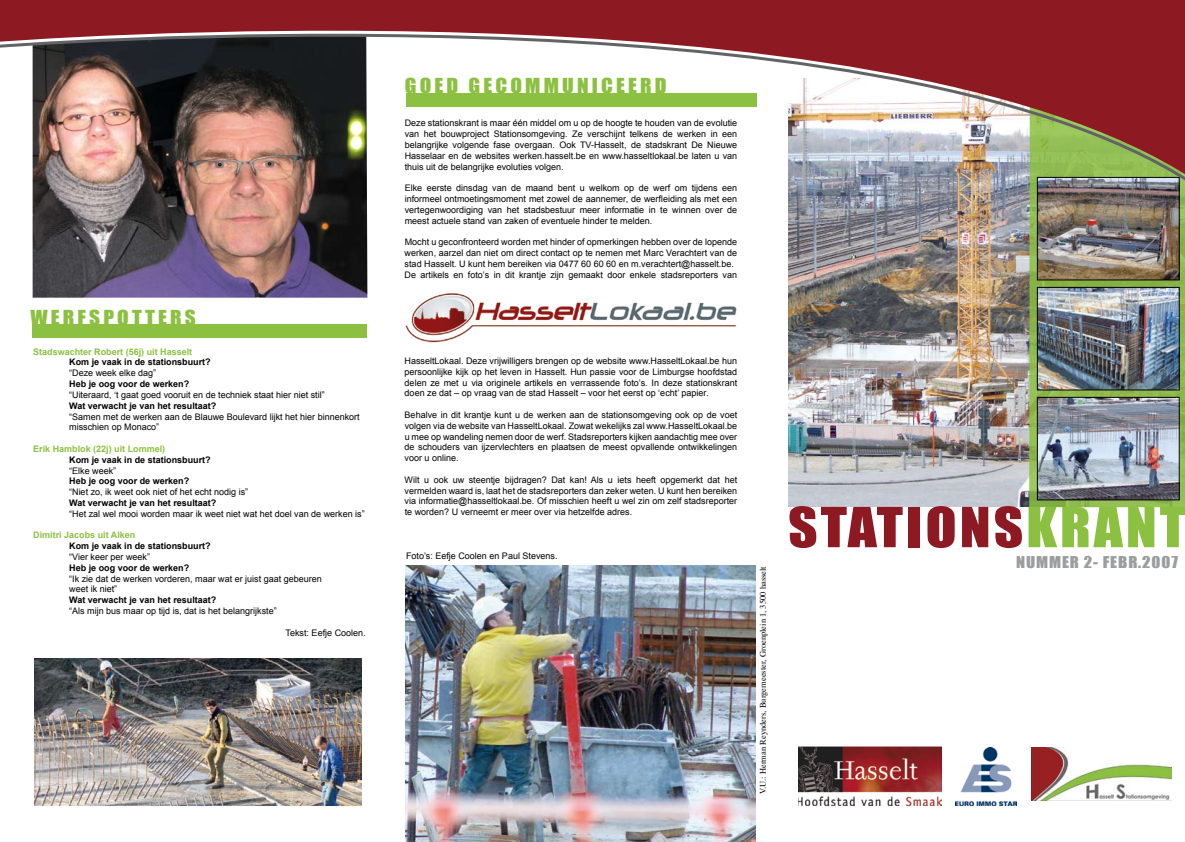
<style>
.page{position:relative;width:1185px;height:842px;background:#fff}
.page>*{position:absolute;margin:0;border:0;box-sizing:border-box;transform-origin:0 0}
.t1{font:51px "Impact";letter-spacing:.055em;color:#8d1922;scale:1.12 1}
.t2{font:19px "Impact";letter-spacing:.15em;color:#8cc040;scale:1.12 1}
.t3{font:15px "Impact";letter-spacing:.055em;color:#9b9d9e;scale:1.12 1}
.t4{font:9px/10.8px "Arial";color:#000;text-align:justify}
.t5{font:700 9px "Arial";color:#000}
.t6{font:700 9px "Arial";color:#8cc040}
.t7{font:8.5px "Times";color:#000}
.s1{color:#8cc040}
</style>
<div class="page">
<img style="left:33px;top:188px;width:334px;height:110px">
<img style="left:789px;top:188px;width:240px;height:319px">
<svg style="left:1029px;top:188px;width:156px;height:319px;background:#87b04a"></svg>
<img style="left:798px;top:746px;width:143px;height:59px">
<img style="left:955px;top:747px;width:61px;height:58px">
<img style="left:1032px;top:747px;width:139px;height:53px">
<img style="left:1039px;top:188px;width:139px;height:90px">
<div style="left:1037px;top:177px;width:143px;height:103px;border:1px solid #000"></div>
<img style="left:1039px;top:289px;width:139px;height:99px">
<div style="left:1037px;top:287px;width:143px;height:103px;border:1px solid #000"></div>
<img style="left:1039px;top:399px;width:139px;height:99px">
<div style="left:1037px;top:397px;width:143px;height:103px;border:1px solid #000"></div>
<img style="left:0;top:0;width:1185px;height:188px">
<div style="left:32px;top:324px;width:334px;height:14px;background:#8cc040"></div>
<img style="left:34px;top:659px;width:328px;height:147px">
<div style="left:406px;top:93px;width:350px;height:14px;background:#8cc040"></div>
<img style="left:405px;top:293px;width:332px;height:50px">
<img style="left:405px;top:566px;width:351px;height:276px">
<h2 class="t2" style="left:30px;top:306px;width:90px">WER FSPOTTER</h2>
<h2 class="t2" style="left:185px;top:306px;width:11px">S</h2>
<p class="t6" style="left:33px;top:346px;width:161px">Stadswachter Robert (56j) uit Hasselt</p>
<p class="t5" style="left:69px;top:357px;width:143px">Kom je vaak in de stationsbuurt?</p>
<p class="t4" style="left:69px;top:368px;width:89px">“Deze week elke dag”</p>
<p class="t5" style="left:69px;top:379px;width:122px">Heb je oog voor de werken?</p>
<p class="t4" style="left:69px;top:389px;width:257px">“Uiteraard, ‘t gaat goed vooruit en de techniek staat hier niet stil”</p>
<p class="t5" style="left:69px;top:400px;width:149px">Wat verwacht je van het resultaat?</p>
<p class="t4" style="left:69px;top:411px;width:292px">“Samen met de werken aan de Blauwe Boulevard lijkt het hier binnenkort misschien op Monaco”</p>
<p class="t6" style="left:33px;top:444px;width:134px">Erik Hamblok (22j) uit Lommel)</p>
<p class="t5" style="left:69px;top:454px;width:143px">Kom je vaak in de stationsbuurt?</p>
<p class="t4" style="left:69px;top:465px;width:49px">“Elke week”</p>
<p class="t5" style="left:69px;top:476px;width:122px">Heb je oog voor de werken?</p>
<p class="t4" style="left:69px;top:486px;width:181px">“Niet zo, ik weet ook niet of het echt nodig is”</p>
<p class="t5" style="left:69px;top:498px;width:149px">Wat verwacht je van het resultaat?</p>
<p class="t4" style="left:69px;top:508px;width:297px">“Het zal wel mooi worden maar ik weet niet wat het doel van de werken is”</p>
<p class="t6" style="left:33px;top:530px;width:104px">Dimitri Jacobs uit Alken</p>
<p class="t5" style="left:69px;top:541px;width:143px">Kom je vaak in de stationsbuurt?</p>
<p class="t4" style="left:69px;top:551px;width:82px">“Vier keer per week”</p>
<p class="t5" style="left:69px;top:562px;width:122px">Heb je oog voor de werken?</p>
<p class="t4" style="left:69px;top:573px;width:254px">“Ik zie dat de werken vorderen, maar wat er juist gaat gebeuren weet ik niet”</p>
<p class="t5" style="left:69px;top:595px;width:149px">Wat verwacht je van het resultaat?</p>
<p class="t4" style="left:69px;top:605px;width:209px">“Als mijn bus maar op tijd is, dat is het belangrijkste”</p>
<p class="t4" style="left:286px;top:627px;width:82px">Tekst: Eefje Coolen.</p>
<h2 class="t2" style="left:405px;top:74px;width:109px">GOE D GECOMMUNI</h2>
<h2 class="t2" style="left:601px;top:74px;width:25px">CEER</h2>
<h2 class="t2" style="left:655px;top:74px;width:12px">D</h2>
<p class="t4" style="left:405px;top:118px;width:334px">Deze stationskrant is maar één middel om u op de hoogte te houden van de evolutie van het bouwproject Stationsomgeving. Ze verschijnt telkens de werken in een belangrijke volgende fase overgaan. Ook TV-Hasselt, de stadskrant De Nieuwe Hasselaar en de websites werken.hasselt.be en www.hasseltlokaal.be laten u van thuis uit de belangrijke evoluties volgen.</p>
<p class="t4" style="left:405px;top:183px;width:334px">Elke eerste dinsdag van de maand bent u welkom op de werf om tijdens een informeel ontmoetingsmoment met zowel de aannemer, de werfleiding als met een vertegenwoordiging van het stadsbestuur meer informatie in te winnen over de meest actuele stand van zaken of eventuele hinder te melden.</p>
<p class="t4" style="left:405px;top:237px;width:334px;text-align:left">Mocht u geconfronteerd worden met hinder of opmerkingen hebben over de lopende werken, aarzel dan niet om direct contact op te nemen met Marc Verachtert van de stad Hasselt. U kunt hem bereiken via 0477 60 60 60 en m.verachtert@hasselt.be.<br>De artikels en foto’s in dit krantje zijn gemaakt door enkele stadsreporters van</p>
<p class="t4" style="left:405px;top:355px;width:334px">HasseltLokaal. Deze vrijwilligers brengen op de website www.HasseltLokaal.be hun persoonlijke kijk op het leven in Hasselt. Hun passie voor de Limburgse hoofdstad delen ze met u via originele artikels en verrassende foto’s. In deze stationskrant doen ze dat – op vraag van de stad Hasselt – voor het eerst op ‘echt’ papier.</p>
<p class="t4" style="left:405px;top:409px;width:334px">Behalve in dit krantje kunt u de werken aan de stationsomgeving ook op de voet volgen via de website van HasseltLokaal. Zowat wekelijks zal www.HasseltLokaal.be u mee op wandeling nemen door de werf. Stadsreporters kijken aandachtig mee over de schouders van ijzervlechters en plaatsen de meest opvallende ontwikkelingen voor u online.</p>
<p class="t4" style="left:405px;top:474px;width:334px">Wilt u ook uw steentje bijdragen? Dat kan! Als u iets heeft opgemerkt dat het vermelden waard is, laat het de stadsreporters dan zeker weten. U kunt hen bereiken via informatie@hasseltlokaal.be. Of misschien heeft u wel zin om zelf stadsreporter te worden? U verneemt er meer over via hetzelfde adres.</p>
<p class="t4" style="left:406px;top:551px;width:153px">Foto’s: Eefje Coolen en Paul Stevens.</p>
<p class="t7" style="left:755px;top:794px;width:229px;rotate:-90deg">V.U.: Herman Reynders, Burgemeester, Groenplein 1, 3500 hasselt</p>
<h1 class="t1" style="left:788px;top:496px;width:357px">STATIONS<span class="s1">KRANT</span></h1>
<h3 class="t3" style="left:1016px;top:552px;width:146px">NUMMER 2- FEBR.2007</h3>
</div>
